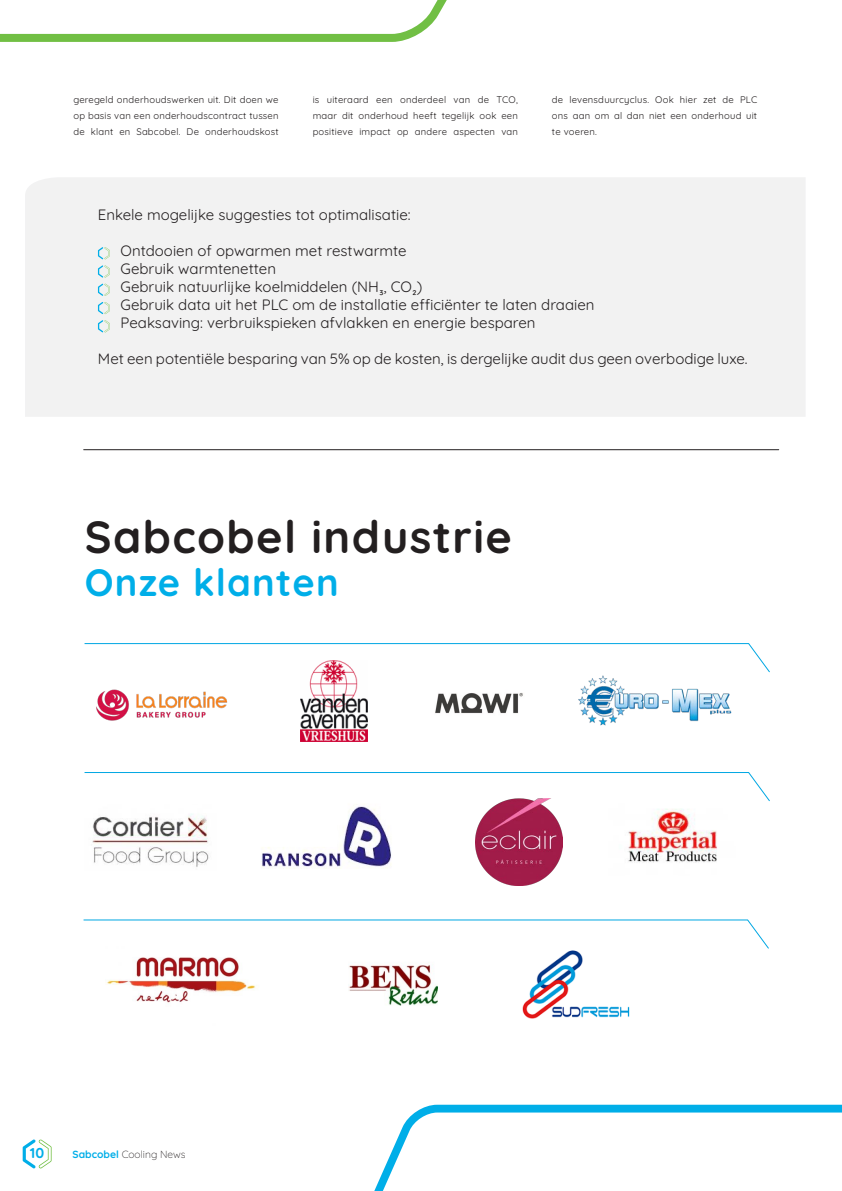
<style>
.page{position:relative;width:842px;height:1191px;background:#fff}
.page>*{position:absolute;margin:0;border:0;box-sizing:border-box;transform-origin:0 0}
.t1{font:700 45px "Quicksand";letter-spacing:.03em;color:#231f20}
.t2{font:700 38px "Quicksand";letter-spacing:.03em;color:#00aee8}
.tekst_artikels{font:15px "Quicksand";color:#231f20}
.t3{font:700 14.3px "Quicksand";color:#00aee8}
.t4{font:300 10.3px "Quicksand";color:#231f20}
.tekst_artikels-2{font:9.5px/16px "Quicksand";letter-spacing:.02em;color:#231f20;text-align:justify}
.s1{font-weight:700;color:#00aee8}
</style>
<div class="page">
<svg style="left:23px;top:1139px;width:29px;height:29px"></svg>
<svg style="left:0;top:0;width:447px;height:42px"></svg>
<svg style="left:374px;top:1104px;width:468px;height:87px"></svg>
<div style="left:25px;top:178px;width:780px;height:239px;background:#f2f2f2"></div>
<svg style="left:98px;top:247px;width:12px;height:12px"></svg>
<svg style="left:98px;top:265px;width:12px;height:12px"></svg>
<svg style="left:98px;top:284px;width:12px;height:12px"></svg>
<svg style="left:98px;top:302px;width:12px;height:12px"></svg>
<svg style="left:98px;top:320px;width:12px;height:12px"></svg>
<svg style="left:84px;top:643px;width:686px;height:29px"></svg>
<svg style="left:84px;top:772px;width:686px;height:29px"></svg>
<img style="left:96px;top:689px;width:132px;height:32px">
<img style="left:300px;top:660px;width:68px;height:81px">
<img style="left:435px;top:693px;width:88px;height:21px">
<img style="left:579px;top:675px;width:153px;height:51px">
<img style="left:250px;top:799px;width:152px;height:70px">
<img style="left:92px;top:814px;width:117px;height:53px">
<img style="left:608px;top:799px;width:127px;height:64px">
<svg style="left:83px;top:919px;width:686px;height:30px"></svg>
<img style="left:95px;top:946px;width:171px;height:57px">
<img style="left:348px;top:941px;width:89px;height:65px">
<img style="left:517px;top:941px;width:118px;height:78px">
<hr style="left:84px;top:449px;width:695px;height:1px;background:#231f20">
<img style="left:476px;top:798px;width:87px;height:87px">
<p class="tekst_artikels-2" style="left:73px;top:90px;width:207px">geregeld onderhoudswerken uit. Dit doen we op basis van een onderhoudscontract tussen de klant en Sabcobel. De onderhoudskost</p>
<p class="tekst_artikels-2" style="left:313px;top:90px;width:207px">is uiteraard een onderdeel van de TCO, maar dit onderhoud heeft tegelijk ook een positieve impact op andere aspecten van</p>
<p class="tekst_artikels-2" style="left:552px;top:90px;width:207px">de levensduurcyclus. Ook hier zet de PLC ons aan om al dan niet een onderhoud uit te voeren.</p>
<p class="tekst_artikels" style="left:98px;top:203px;width:314px">Enkele mogelijke suggesties tot optimalisatie:</p>
<p class="tekst_artikels" style="left:121px;top:239px;width:288px">Ontdooien of opwarmen met restwarmte</p>
<p class="tekst_artikels" style="left:121px;top:257px;width:157px">Gebruik warmtenetten</p>
<p class="tekst_artikels" style="left:121px;top:275px;width:303px">Gebruik natuurlijke koelmiddelen (NH₃, CO₂)</p>
<p class="tekst_artikels" style="left:121px;top:293px;width:475px">Gebruik data uit het PLC om de installatie efficiënter te laten draaien</p>
<p class="tekst_artikels" style="left:121px;top:311px;width:416px">Peaksaving: verbruikspieken afvlakken en energie besparen</p>
<p class="tekst_artikels" style="left:98px;top:347px;width:651px">Met een potentiële besparing van 5% op de kosten, is dergelijke audit dus geen overbodige luxe.</p>
<p class="t1" style="left:85px;top:499px;width:429px">Sabcobel industrie</p>
<p class="t2" style="left:85px;top:550px;width:255px">Onze klanten</p>
<p class="t3" style="left:30px;top:1141px;width:16px">10</p>
<p class="t4" style="left:73px;top:1146px;width:115px"><span class="s1">Sabcobel</span> Cooling News</p>
</div>
